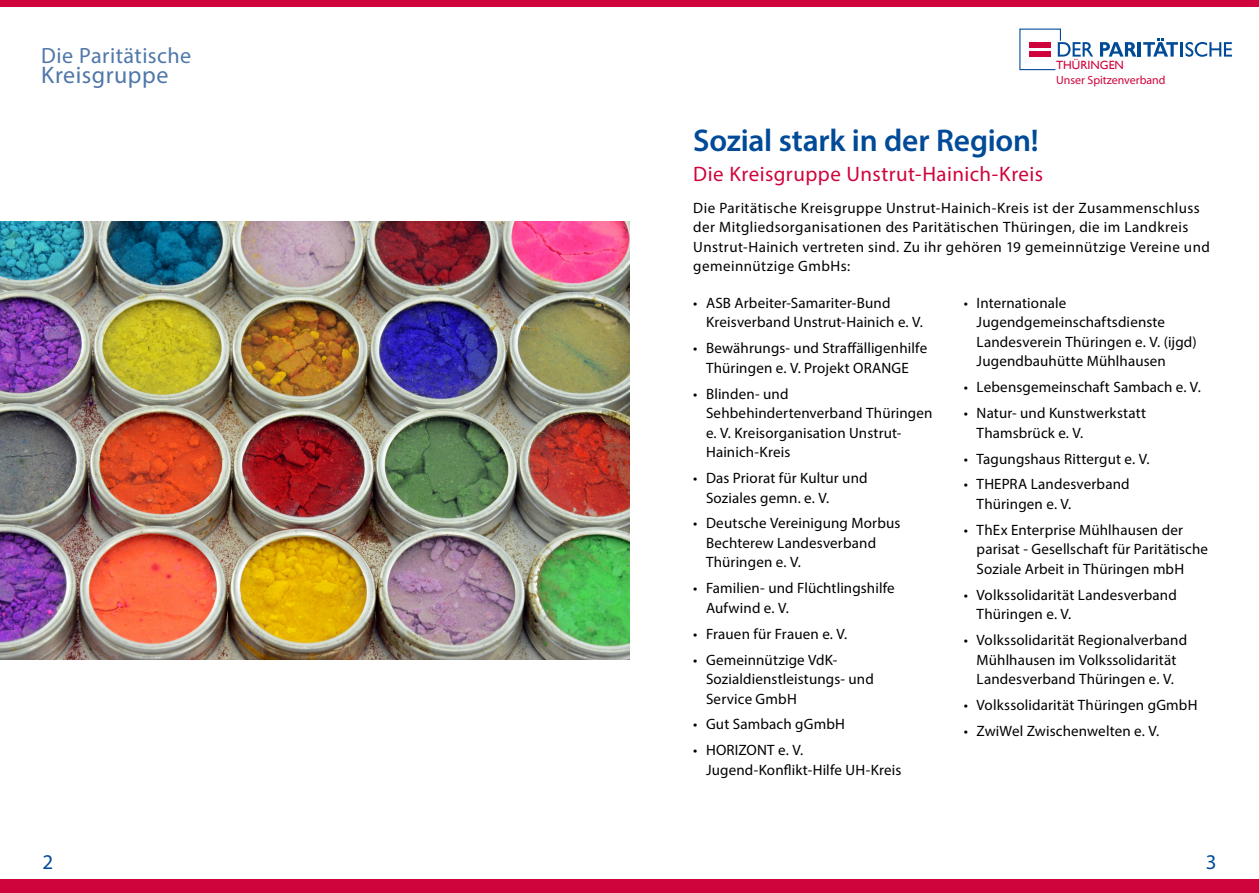
<style>
.page{position:relative;width:1259px;height:893px;background:#fff}
.page>*{position:absolute;margin:0;border:0;box-sizing:border-box;transform-origin:0 0}
.t1{font:600 31.5px "Myriad Pro";letter-spacing:-.01em;color:#004a98}
.t2{font:24px "Myriad Pro";letter-spacing:.02em;color:#4f77a9}
.t3{font:22.2px "Myriad Pro";letter-spacing:.02em;color:#4f77a9}
.t4{font:21px "Myriad Pro";letter-spacing:.02em;color:#d0043c}
.t5{font:21px "Myriad Pro";color:#004a98}
.t6{font:15px/19.5px "Myriad Pro";letter-spacing:.01em;color:#000}
.t7{font:15px/19.5px "Myriad Pro";letter-spacing:.03em;color:#000}
.t8{font:11.85px "Myriad";color:#d0043c}
.t9{font:11.85px "Gill Sans";color:#d0043c}
</style>
<div class="page">
<div style="left:0;top:879px;width:1259px;height:14px;background:#d0043c"></div>
<div style="left:0;top:0;width:1259px;height:6px;background:#d0043c"></div>
<img style="left:0;top:222px;width:629px;height:438px">
<svg style="left:1100px;top:42px;width:36px;height:15px"></svg>
<hr style="left:1137px;top:42px;width:4px;height:15px;background:#004a98">
<svg style="left:1143px;top:39px;width:89px;height:18px"></svg>
<svg style="left:1019px;top:29px;width:74px;height:41px"></svg>
<h3 class="t3" style="left:41px;top:42px;width:152px">Die Paritätische</h3>
<h2 class="t2" style="left:41px;top:60px;width:129px">Kreisgruppe</h2>
<p class="t9" style="left:1056px;top:58px;width:69px">THÜRINGEN</p>
<p class="t8" style="left:1056px;top:75px;width:111px">Unser Spitzenverband</p>
<h1 class="t1" style="left:693px;top:121px;width:347px">Sozial stark in der Region!</h1>
<h3 class="t4" style="left:693px;top:161px;width:351px">Die Kreisgruppe Unstrut-Hainich-Kreis</h3>
<p class="t7" style="left:693px;top:198px;width:518px">Die Paritätische Kreisgruppe Unstrut-Hainich-Kreis ist der Zusammenschluss der Mitgliedsorganisationen des Paritätischen Thüringen, die im Landkreis Unstrut-Hainich vertreten sind. Zu ihr gehören 19 gemeinnützige Vereine und gemeinnützige GmbHs:</p>
<p class="t6" style="left:706px;top:293px;width:218px;text-indent:-13px">• ASB Arbeiter-Samariter-Bund<br>Kreisverband Unstrut-Hainich e. V.</p>
<p class="t6" style="left:693px;top:338px;width:235px;text-align:center">• Bewährungs- und Straffälligenhilfe<br>Thüringen e. V. Projekt ORANGE</p>
<p class="t6" style="left:706px;top:384px;width:228px;text-indent:-13px">• Blinden- und<br>Sehbehindertenverband Thüringen e. V. Kreisorganisation Unstrut-<br>Hainich-Kreis</p>
<p class="t6" style="left:706px;top:468px;width:163px;text-indent:-13px">• Das Priorat für Kultur und<br>Soziales gemn. e. V.</p>
<p class="t6" style="left:706px;top:513px;width:196px;text-indent:-13px">• Deutsche Vereinigung Morbus<br>Bechterew Landesverband<br>Thüringen e. V.</p>
<p class="t6" style="left:706px;top:578px;width:190px;text-indent:-13px">• Familien- und Flüchtlingshilfe<br>Aufwind e. V.</p>
<p class="t6" style="left:693px;top:624px;width:155px">• Frauen für Frauen e. V.</p>
<p class="t6" style="left:706px;top:650px;width:169px;text-indent:-13px">• Gemeinnützige VdK-<br>Sozialdienstleistungs- und<br>Service GmbH</p>
<p class="t6" style="left:693px;top:714px;width:153px">• Gut Sambach gGmbH</p>
<p class="t6" style="left:706px;top:740px;width:197px;text-indent:-13px">• HORIZONT e. V.<br>Jugend-Konflikt-Hilfe UH-Kreis</p>
<p class="t6" style="left:976px;top:293px;width:222px;text-indent:-13px">• Internationale<br>Jugendgemeinschaftsdienste<br>Landesverein Thüringen e. V. (ijgd)<br>Jugendbauhütte Mühlhausen</p>
<p class="t6" style="left:964px;top:377px;width:238px">• Lebensgemeinschaft Sambach e. V.</p>
<p class="t6" style="left:976px;top:403px;width:171px;text-indent:-13px">• Natur- und Kunstwerkstatt<br>Thamsbrück e. V.</p>
<p class="t6" style="left:964px;top:448px;width:187px">• Tagungshaus Rittergut e. V.</p>
<p class="t6" style="left:976px;top:474px;width:155px;text-indent:-13px">• THEPRA Landesverband<br>Thüringen e. V.</p>
<p class="t6" style="left:976px;top:520px;width:233px;text-indent:-13px">• ThEx Enterprise Mühlhausen der parisat - Gesellschaft für Paritätische<br>Soziale Arbeit in Thüringen mbH</p>
<p class="t6" style="left:976px;top:585px;width:202px;text-indent:-13px">• Volkssolidarität Landesverband<br>Thüringen e. V.</p>
<p class="t6" style="left:964px;top:630px;width:225px;text-align:center">• Volkssolidarität Regionalverband<br>Mühlhausen im Volkssolidarität<br>Landesverband Thüringen e. V.</p>
<p class="t6" style="left:964px;top:695px;width:235px">• Volkssolidarität Thüringen gGmbH</p>
<p class="t6" style="left:964px;top:721px;width:197px">• ZwiWel Zwischenwelten e. V.</p>
<h3 class="t5" style="left:43px;top:849px;width:12px">2</h3>
<h3 class="t5" style="left:1205px;top:849px;width:12px">3</h3>
</div>
